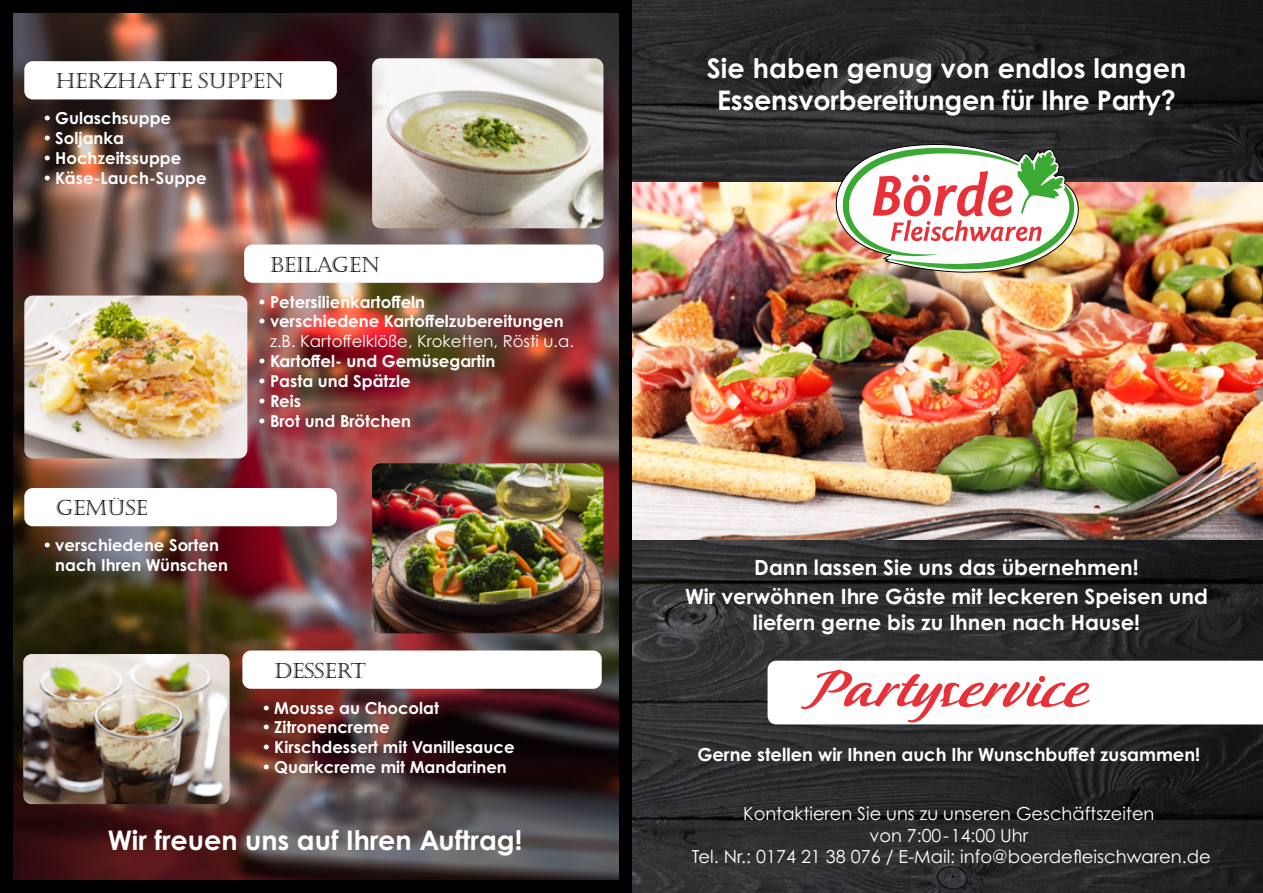
<style>
.page{position:relative;width:1263px;height:893px;background:#fff}
.page>*{position:absolute;margin:0;border:0;box-sizing:border-box;transform-origin:0 0}
.t1{font:63px "P22 Sneaky Pro";color:#e73037}
.t2{font:700 27px/32.4px "Century Gothic Pro";color:#fff;text-align:center}
.t3{font:700 21px/29.4px "Century Gothic Pro";color:#fff;text-align:center}
.t4{font:21px "Castellar MT Std";color:#000}
.t5{font:18px/21.6px "Century Gothic Pro";color:#fff;text-align:center}
.t6{font:700 18px "Century Gothic Pro";color:#fff}
.t7{font:700 16.5px/19.8px "Century Gothic Pro";color:#fff}
.t8{font:16.5px "Century Gothic Pro";color:#fff}
</style>
<div class="page">
<img style="left:13px;top:13px;width:606px;height:867px">
<img style="left:23px;top:654px;width:207px;height:150px">
<div style="left:244px;top:244px;width:359px;height:39px;background:#fff;border-radius:9px"></div>
<div style="left:242px;top:650px;width:360px;height:39px;background:#fff;border-radius:9px"></div>
<img style="left:631px;top:0;width:632px;height:893px">
<img style="left:631px;top:182px;width:632px;height:357px">
<img style="left:836px;top:144px;width:243px;height:129px">
<svg style="left:767px;top:661px;width:496px;height:63px"></svg>
<img style="left:372px;top:58px;width:231px;height:170px">
<img style="left:24px;top:296px;width:223px;height:162px">
<div style="left:24px;top:61px;width:313px;height:38px;background:#fff;border-radius:9px"></div>
<div style="left:24px;top:488px;width:313px;height:38px;background:#fff;border-radius:9px"></div>
<img style="left:372px;top:463px;width:231px;height:170px">
<div style="left:0;top:0;width:13px;height:893px;background:#000"></div>
<div style="left:619px;top:0;width:12px;height:893px;background:#000"></div>
<div style="left:0;top:0;width:631px;height:13px;background:#000"></div>
<div style="left:0;top:880px;width:631px;height:13px;background:#000"></div>
<p class="t4" style="left:56px;top:69px;width:229px">HERZHAFTE SUPPEN</p>
<p class="t7" style="left:43px;top:108px;width:130px">• Gulaschsuppe</p>
<p class="t7" style="left:43px;top:128px;width:83px">• Soljanka</p>
<p class="t7" style="left:43px;top:148px;width:140px">• Hochzeitssuppe</p>
<p class="t7" style="left:43px;top:168px;width:166px">• Käse-Lauch-Suppe</p>
<p class="t4" style="left:56px;top:496px;width:93px">GEMÜSE</p>
<p class="t7" style="left:55px;top:535px;width:174px;text-indent:-13px">• verschiedene Sorten nach Ihren Wünschen</p>
<p class="t4" style="left:270px;top:252px;width:111px">BEILAGEN</p>
<p class="t7" style="left:257px;top:292px;width:169px">• Petersilienkartoffeln</p>
<p class="t7" style="left:257px;top:311px;width:308px">• verschiedene Kartoffelzubereitungen</p>
<p class="t8" style="left:270px;top:331px;width:305px">z.B. Kartoffelklöße, Kroketten, Rösti u.a.</p>
<p class="t7" style="left:257px;top:351px;width:240px">• Kartoffel- und Gemüsegartin</p>
<p class="t7" style="left:257px;top:371px;width:155px">• Pasta und Spätzle</p>
<p class="t7" style="left:257px;top:391px;width:45px">• Reis</p>
<p class="t7" style="left:257px;top:410px;width:155px">• Brot und Brötchen</p>
<p class="t4" style="left:274px;top:658px;width:93px">DESSERT</p>
<p class="t7" style="left:262px;top:698px;width:179px">• Mousse au Chocolat</p>
<p class="t7" style="left:262px;top:717px;width:130px">• Zitronencreme</p>
<p class="t7" style="left:262px;top:737px;width:254px">• Kirschdessert mit Vanillesauce</p>
<p class="t7" style="left:262px;top:757px;width:247px">• Quarkcreme mit Mandarinen</p>
<h2 class="t2" style="left:108px;top:823px;width:416px">Wir freuen uns auf Ihren Auftrag!</h2>
<h2 class="t2" style="left:707px;top:52px;width:481px">Sie haben genug von endlos langen<br>Essensvorbereitungen für Ihre Party?</h2>
<p class="t3" style="left:685px;top:552px;width:524px">Dann lassen Sie uns das übernehmen!<br>Wir verwöhnen Ihre Gäste mit leckeren Speisen und</p>
<p class="t3" style="left:753px;top:607px;width:389px">liefern gerne bis zu Ihnen nach Hause!</p>
<h1 class="t1" style="left:815px;top:656px;width:273px">Partyservice</h1>
<p class="t6" style="left:697px;top:743px;width:504px">Gerne stellen wir Ihnen auch Ihr Wunschbuffet zusammen!</p>
<p class="t5" style="left:692px;top:803px;width:521px">Kontaktieren Sie uns zu unseren Geschäftszeiten<br>von 7:00-14:00 Uhr<br>Tel. Nr.: 0174 21 38 076 / E-Mail: info@boerdefleischwaren.de</p>
</div>
